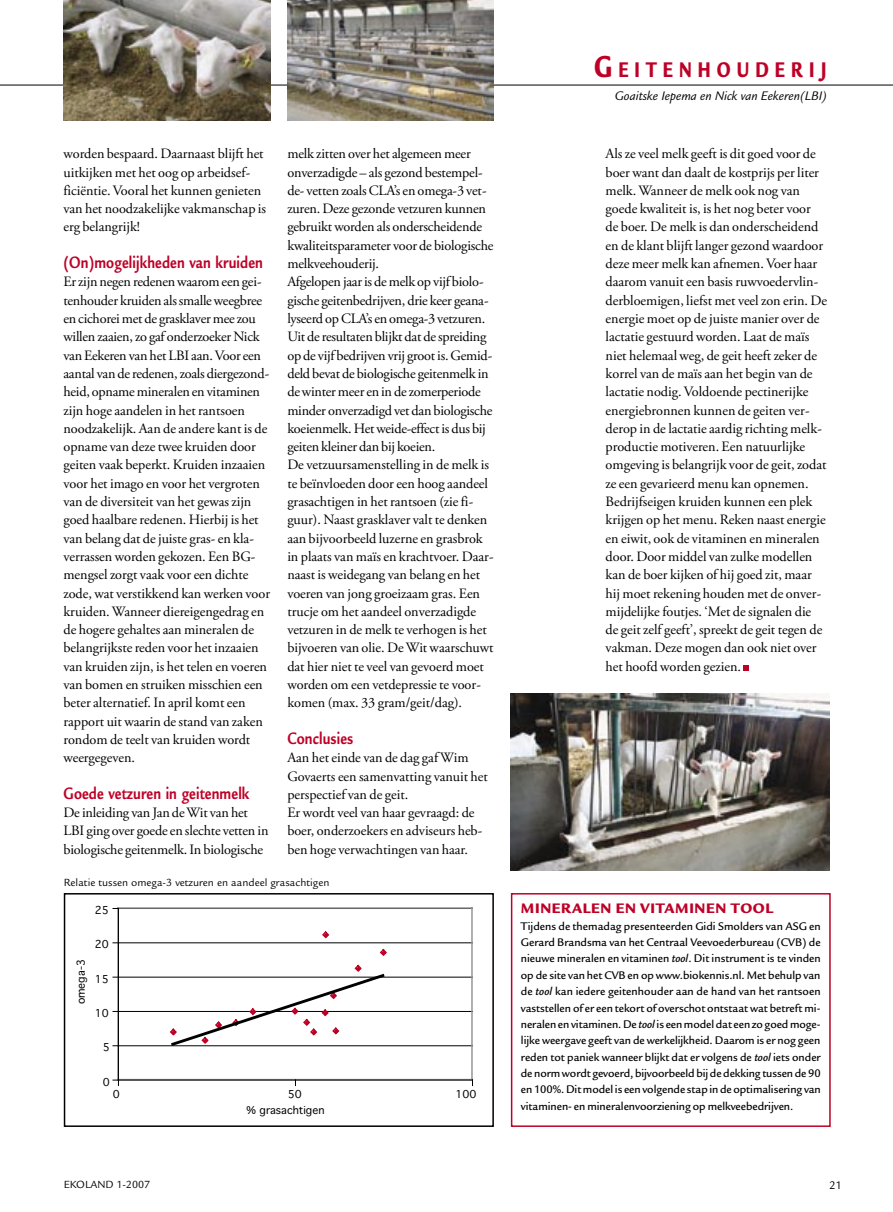
<style>
.page{position:relative;width:893px;height:1212px;background:#fff}
.page>*{position:absolute;margin:0;border:0;box-sizing:border-box;transform-origin:0 0}
.t1{font:900 23.1px "Legacy Sans Std";letter-spacing:.355em;color:#be0027;scale:.73 1}
.t2{font:700 18px "Legacy Sans Std";letter-spacing:.01em;color:#be0027;scale:.8 1}
.t3{font:900 15px "Legacy Sans Std";letter-spacing:.045em;color:#be0027}
.t4{font:14.25px/18.3px "Adobe Garamond Pro";letter-spacing:-.005em;color:#000}
.t5{font:italic 13.5px "Legacy Sans Std";color:#000}
.t6{font:500 12px/16.4px "Legacy Sans Std";letter-spacing:-.005em;color:#000;text-align:justify}
.t7{font:12px "Legacy Sans Std";color:#000}
.t8{font:11.25px "Legacy Sans Std";color:#000}
.t9{font:10.5px "Geneva";color:#000}
.s1{font-size:33px}
.s2{font-style:italic}
</style>
<div class="page">
<hr style="left:0;top:85px;width:893px;height:1px;background:#000">
<svg style="left:744px;top:666px;width:5px;height:5px"></svg>
<div style="left:511px;top:893px;width:320px;height:234px;border:2px solid #be0027"></div>
<img style="left:511px;top:693px;width:318px;height:177px">
<img style="left:287px;top:0;width:207px;height:120px">
<img style="left:64px;top:0;width:206px;height:121px">
<hr style="left:118px;top:1045px;width:354px;height:1px;background:#000">
<hr style="left:118px;top:1011px;width:354px;height:1px;background:#000">
<hr style="left:118px;top:977px;width:354px;height:1px;background:#000">
<hr style="left:118px;top:942px;width:354px;height:1px;background:#000">
<hr style="left:118px;top:907px;width:354px;height:2px;background:#919296">
<hr style="left:471px;top:908px;width:2px;height:171px;background:#919296">
<hr style="left:118px;top:1079px;width:354px;height:1px;background:#919296">
<hr style="left:117px;top:908px;width:2px;height:171px;background:#919296">
<hr style="left:118px;top:908px;width:1px;height:172px;background:#000">
<hr style="left:118px;top:1080px;width:354px;height:1px;background:#000">
<svg style="left:322px;top:931px;width:8px;height:8px"></svg>
<svg style="left:379px;top:948px;width:8px;height:8px"></svg>
<svg style="left:169px;top:964px;width:217px;height:83px"></svg>
<div style="left:64px;top:893px;width:430px;height:234px;border:2px solid #000"></div>
<h1 class="t1" style="left:594px;top:56px;width:320px"><span class="s1">G</span>EITENHOUDERIJ</h1>
<p class="t4" style="left:63px;top:145px;width:204px">worden bespaard. Daarnaast blijft het uitkijken met het oog op arbeidsef&shy;ficiëntie. Vooral het kunnen genieten van het noodzakelijke vakmanschap is erg belangrijk!</p>
<p class="t2" style="left:63px;top:252px;width:251px">(On)mogelijkheden van kruiden</p>
<p class="t4" style="left:63px;top:273px;width:208px">Er zijn negen redenen waarom een gei&shy;tenhouder kruiden als smalle weegbree en cichorei met de grasklaver mee zou willen zaaien, zo gaf onderzoeker Nick van Eekeren van het LBI aan. Voor een aantal van de redenen, zoals diergezond&shy;heid, opname mineralen en vitaminen zijn hoge aandelen in het rantsoen noodzakelijk. Aan de andere kant is de opname van deze twee kruiden door geiten vaak beperkt. Kruiden inzaaien voor het imago en voor het vergroten van de diversiteit van het gewas zijn goed haalbare redenen. Hierbij is het van belang dat de juiste gras- en kla&shy;verrassen worden gekozen. Een BG&shy;mengsel zorgt vaak voor een dichte zode, wat verstikkend kan werken voor kruiden. Wanneer diereigengedrag en de hogere gehaltes aan mineralen de belangrijkste reden voor het inzaaien van kruiden zijn, is het telen en voeren van bomen en struiken misschien een beter alternatief. In april komt een rapport uit waarin de stand van zaken rondom de teelt van kruiden wordt weergegeven.</p>
<p class="t2" style="left:63px;top:783px;width:234px">Goede vetzuren in geitenmelk</p>
<p class="t4" style="left:63px;top:804px;width:207px">De inleiding van Jan de Wit van het<br>LBI ging over goede en slechte vetten in biologische geitenmelk. In biologische</p>
<p class="t4" style="left:287px;top:145px;width:208px">melk zitten over het algemeen meer onverzadigde – als gezond bestempel&shy;de- vetten zoals CLA’s en omega-3 vet&shy;zuren. Deze gezonde vetzuren kunnen gebruikt worden als onderscheidende kwaliteitsparameter voor de biologische melkveehouderij.<br>Afgelopen jaar is de melk op vijf biolo&shy;gische geitenbedrijven, drie keer geana&shy;lyseerd op CLA’s en omega-3 vetzuren.<br>Uit de resultaten blijkt dat de spreiding op de vijf bedrijven vrij groot is. Gemid&shy;deld bevat de biologische geitenmelk in de winter meer en in de zomerperiode minder onverzadigd vet dan biologische koeienmelk. Het weide-effect is dus bij geiten kleiner dan bij koeien.<br>De vetzuursamenstelling in de melk is te beïnvloeden door een hoog aandeel grasachtigen in het rantsoen (zie fi&shy;guur). Naast grasklaver valt te denken aan bijvoorbeeld luzerne en grasbrok in plaats van maïs en krachtvoer. Daar&shy;naast is weidegang van belang en het voeren van jong groeizaam gras. Een trucje om het aandeel onverzadigde vetzuren in de melk te verhogen is het bijvoeren van olie. De Wit waarschuwt dat hier niet te veel van gevoerd moet worden om een vetdepressie te voor&shy;komen (max. 33 gram/geit/dag).</p>
<p class="t2" style="left:287px;top:728px;width:84px">Conclusies</p>
<p class="t4" style="left:287px;top:749px;width:202px">Aan het einde van de dag gaf Wim<br>Govaerts een samenvatting vanuit het perspectief van de geit.<br>Er wordt veel van haar gevraagd: de boer, onderzoekers en adviseurs heb&shy;ben hoge verwachtingen van haar.</p>
<p class="t8" style="left:64px;top:876px;width:267px">Relatie tussen omega-3 vetzuren en aandeel grasachtigen</p>
<p class="t9" style="left:95px;top:903px;width:16px">25</p>
<p class="t9" style="left:74px;top:1004px;width:46px;rotate:-90deg">omega-3</p>
<p class="t9" style="left:95px;top:938px;width:16px">20</p>
<p class="t9" style="left:95px;top:972px;width:16px">15</p>
<p class="t9" style="left:95px;top:1006px;width:16px">10</p>
<p class="t9" style="left:103px;top:1041px;width:9px">5</p>
<p class="t9" style="left:103px;top:1075px;width:9px">0</p>
<p class="t9" style="left:113px;top:1088px;width:9px">0</p>
<p class="t9" style="left:288px;top:1088px;width:16px">50</p>
<p class="t9" style="left:455px;top:1088px;width:23px">100</p>
<p class="t9" style="left:247px;top:1104px;width:79px">% grasachtigen</p>
<p class="t5" style="left:615px;top:89px;width:214px">Goaitske Iepema en Nick van Eekeren(LBI)</p>
<p class="t4" style="left:606px;top:145px;width:223px">Als ze veel melk geeft is dit goed voor de boer want dan daalt de kostprijs per liter melk. Wanneer de melk ook nog van goede kwaliteit is, is het nog beter voor de boer. De melk is dan onderscheidend en de klant blijft langer gezond waardoor deze meer melk kan afnemen. Voer haar daarom vanuit een basis ruwvoedervlin&shy;derbloemigen, liefst met veel zon erin. De energie moet op de juiste manier over de lactatie gestuurd worden. Laat de maïs niet helemaal weg, de geit heeft zeker de korrel van de maïs aan het begin van de lactatie nodig. Voldoende pectinerijke energiebronnen kunnen de geiten ver&shy;derop in de lactatie aardig richting melk&shy;productie motiveren. Een natuurlijke omgeving is belangrijk voor de geit, zodat ze een gevarieerd menu kan opnemen.<br>Bedrijfseigen kruiden kunnen een plek krijgen op het menu. Reken naast energie en eiwit, ook de vitaminen en mineralen door. Door middel van zulke modellen kan de boer kijken of hij goed zit, maar hij moet rekening houden met de onver&shy;mijdelijke foutjes. ‘Met de signalen die de geit zelf geeft’, spreekt de geit tegen de vakman. Deze mogen dan ook niet over het hoofd worden gezien.</p>
<p class="t3" style="left:521px;top:900px;width:254px">MINERALEN EN VITAMINEN TOOL</p>
<p class="t6" style="left:521px;top:918px;width:301px">Tijdens de themadag presenteerden Gidi Smolders van ASG en Gerard Brandsma van het Centraal Veevoederbureau (CVB) de nieuwe mineralen en vitaminen <span class="s2">tool</span>. Dit instrument is te vinden op de site van het CVB en op www.biokennis.nl. Met behulp van de <span class="s2">tool</span> kan iedere geitenhouder aan de hand van het rantsoen vaststellen of er een tekort of overschot ontstaat wat betreft mi&shy;neralen en vitaminen. De <span class="s2">tool</span> is een model dat een zo goed moge&shy;lijke weergave geeft van de werkelijkheid. Daarom is er nog geen reden tot paniek wanneer blijkt dat er volgens de <span class="s2">tool</span> iets onder de norm wordt gevoerd, bijvoorbeeld bij de dekking tussen de 90 en 100%. Dit model is een volgende stap in de optimalisering van vitaminen- en mineralenvoorziening op melkveebedrijven.</p>
<p class="t8" style="left:64px;top:1178px;width:88px">EKOLAND 1-2007</p>
<p class="t7" style="left:829px;top:1178px;width:14px">21</p>
</div>
